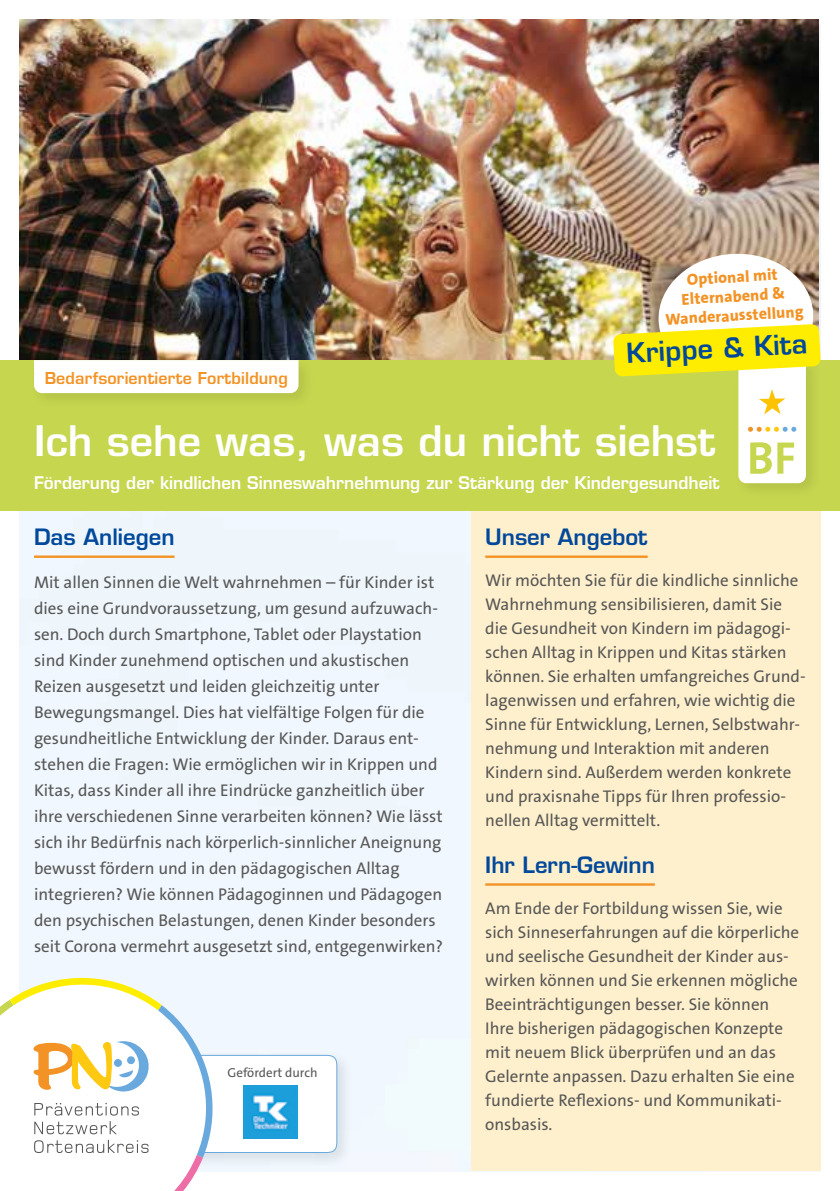
<style>
.page{position:relative;width:840px;height:1191px;background:#fff}
.page>*{position:absolute;margin:0;border:0;box-sizing:border-box;transform-origin:0 0}
.t1{font:600 41px "Eurostile LT Std";color:#fff}
.t2{font:600 26.8px "Eurostile LT Std";color:#00489a}
.t3{font:600 22px "Eurostile LT Std";color:#00489a}
.t4{font:17px/24px "The Sans B W5 Plain";color:#575756}
.t5{font:600 17px "Eurostile LT Std";color:#fff}
.t6{font:800 16px/19.2px "The Sans";color:#f39325;text-align:center}
.t7{font:600 16px "Eurostile LT Std";letter-spacing:.01em;color:#f39325}
.t8{font:13px "The Sans B W5 Plain";color:#575756}
</style>
<div class="page">
<div style="left:20px;top:25px;width:799px;height:1146px;background:#f0f7fe"></div>
<div style="left:471px;top:507px;width:348px;height:664px;background:#fff0cd"></div>
<img style="left:20px;top:20px;width:798px;height:340px">
<div style="left:0;top:360px;width:839px;height:150px;background:#c7d64f"></div>
<hr style="left:485px;top:555px;width:162px;height:3px;background:#f39325">
<hr style="left:485px;top:883px;width:169px;height:2px;background:#f39325">
<div style="left:29px;top:355px;width:286px;height:54px;background:#000;opacity:.1"></div>
<div style="left:34px;top:360px;width:264px;height:33px;background:#fff"></div>
<div style="left:732px;top:355px;width:90px;height:144px;background:#000;opacity:.1"></div>
<div style="left:102px;top:1049px;width:252px;height:120px;background:#000;opacity:.1"></div>
<svg style="left:19px;top:961px;width:206px;height:7px"></svg>
<svg style="left:0;top:968px;width:337px;height:223px"></svg>
<hr style="left:34px;top:555px;width:140px;height:3px;background:#f39325">
<svg style="left:612px;top:252px;width:208px;height:231px"></svg>
<p class="t6" style="left:662px;top:271px;width:139px;rotate:-3deg">Optional mit<br>Elternabend &amp;<br>Wanderausstellung</p>
<p class="t7" style="left:45px;top:368px;width:244px">Bedarfsorientierte Fortbildung</p>
<h2 class="t2" style="left:625px;top:336px;width:183px;rotate:-3deg">Krippe &amp; Kita</h2>
<h1 class="t1" style="left:34px;top:415px;width:682px">Ich sehe was, was du nicht siehst</h1>
<p class="t5" style="left:34px;top:472px;width:686px">Förderung der kindlichen Sinneswahrnehmung zur Stärkung der Kindergesundheit</p>
<p class="t3" style="left:34px;top:523px;width:142px">Das Anliegen</p>
<p class="t4" style="left:34px;top:569px;width:410px;line-height:26px">Mit allen Sinnen die Welt wahrnehmen – für Kinder ist dies eine Grundvoraussetzung, um gesund aufzuwach&shy;sen. Doch durch Smartphone, Tablet oder Playstation sind Kinder zunehmend optischen und akustischen Reizen ausgesetzt und leiden gleichzeitig unter Bewegungsmangel. Dies hat vielfältige Folgen für die gesundheitliche Entwicklung der Kinder. Daraus ent&shy;stehen die Fragen: Wie ermöglichen wir in Krippen und Kitas, dass Kinder all ihre Eindrücke ganzheitlich über ihre verschiedenen Sinne verarbeiten können? Wie lässt sich ihr Bedürfnis nach körperlich-sinnlicher Aneignung bewusst fördern und in den pädagogischen Alltag integrieren? Wie können Pädagoginnen und Pädagogen den psychischen Belastungen, denen Kinder besonders seit Corona vermehrt ausgesetzt sind, entgegenwirken?</p>
<p class="t8" style="left:227px;top:1064px;width:91px">Gefördert durch</p>
<p class="t3" style="left:485px;top:523px;width:164px">Unser Angebot</p>
<p class="t4" style="left:485px;top:568px;width:322px">Wir möchten Sie für die kindliche sinnliche Wahrnehmung sensibilisieren, damit Sie die Gesundheit von Kindern im pädagogi&shy;schen Alltag in Krippen und Kitas stärken können. Sie erhalten umfangreiches Grund&shy;lagenwissen und erfahren, wie wichtig die Sinne für Entwicklung, Lernen, Selbstwahr&shy;nehmung und Interaktion mit anderen Kindern sind. Außerdem werden konkrete und praxisnahe Tipps für Ihren professio&shy;nellen Alltag vermittelt.</p>
<p class="t3" style="left:485px;top:850px;width:171px">Ihr Lern-Gewinn</p>
<p class="t4" style="left:485px;top:896px;width:315px">Am Ende der Fortbildung wissen Sie, wie sich Sinneserfahrungen auf die körperliche und seelische Gesundheit der Kinder aus&shy;wirken können und Sie erkennen mögliche Beeinträchtigungen besser. Sie können Ihre bisherigen pädagogischen Konzepte mit neuem Blick überprüfen und an das Gelernte anpassen. Dazu erhalten Sie eine fundierte Reflexions- und Kommunikati&shy;onsbasis.</p>
</div>
